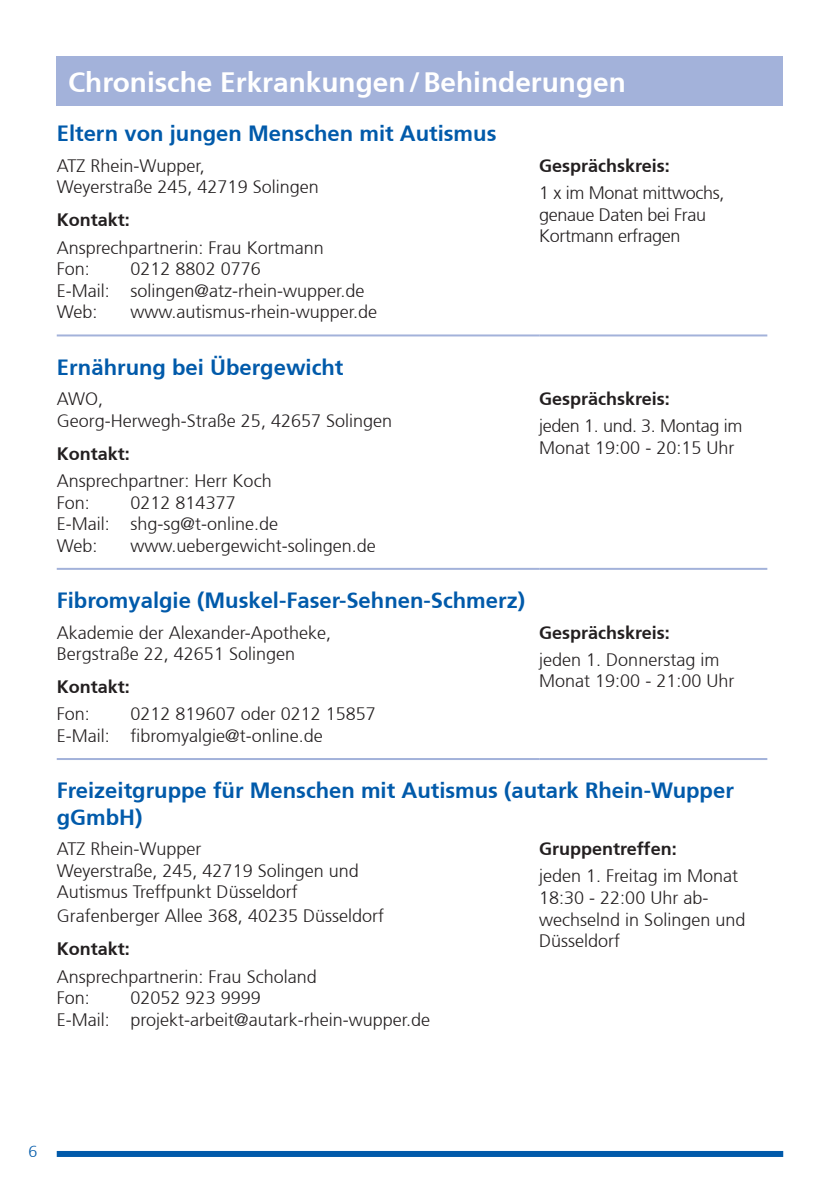
<style>
.page{position:relative;width:840px;height:1191px;background:#fff}
.page>*{position:absolute;margin:0;border:0;box-sizing:border-box;transform-origin:0 0}
.t1{font:700 28px "Frutiger";color:#fff}
.t2{font:700 22px/26.4px "Frutiger";color:#015aaa}
.t3{font:300 18px/21.6px "Frutiger";color:#231f20}
.t4{font:300 18px/21.6px "Frutiger";letter-spacing:-.02em;color:#231f20}
.t5{font:700 18px "Frutiger";color:#231f20}
.t6{font:300 16px "Frutiger";color:#015aaa}
</style>
<div class="page">
<hr style="left:57px;top:334px;width:482px;height:2px;background:#a3b2da">
<hr style="left:539px;top:334px;width:227px;height:2px;background:#a3b2da">
<hr style="left:57px;top:568px;width:482px;height:2px;background:#a3b2da">
<hr style="left:539px;top:568px;width:227px;height:2px;background:#a3b2da">
<hr style="left:57px;top:758px;width:482px;height:2px;background:#a3b2da">
<hr style="left:539px;top:758px;width:227px;height:2px;background:#a3b2da">
<div style="left:57px;top:57px;width:725px;height:49px;background:#a3b2da"></div>
<div style="left:57px;top:1151px;width:725px;height:6px;background:#015aaa"></div>
<h1 class="t1" style="left:68px;top:66px;width:559px">Chronische Erkrankungen/Behinderungen</h1>
<p class="t2" style="left:57px;top:120px;width:441px">Eltern von jungen Menschen mit Autismus</p>
<p class="t3" style="left:57px;top:155px;width:263px">ATZ Rhein-Wupper,<br>Weyerstraße 245, 42719 Solingen</p>
<p class="t5" style="left:57px;top:209px;width:75px">Kontakt:</p>
<p class="t3" style="left:57px;top:237px;width:268px">Ansprechpartnerin: Frau Kortmann<br>Fon:</p>
<p class="t3" style="left:57px;top:258px;width:309px;text-indent:74px">0212 8802 0776<br>E-Mail: solingen@atz-rhein-wupper.de<br>Web:</p>
<p class="t3" style="left:130px;top:302px;width:248px">www.autismus-rhein-wupper.de</p>
<p class="t2" style="left:57px;top:354px;width:288px">Ernährung bei Übergewicht</p>
<p class="t3" style="left:57px;top:388px;width:337px">AWO,<br>Georg-Herwegh-Straße 25, 42657 Solingen</p>
<p class="t5" style="left:57px;top:443px;width:75px">Kontakt:</p>
<p class="t3" style="left:57px;top:470px;width:216px">Ansprechpartner: Herr Koch<br>Fon:</p>
<p class="t3" style="left:57px;top:492px;width:223px;text-indent:74px">0212 814377<br>E-Mail: shg-sg@t-online.de<br>Web:</p>
<p class="t3" style="left:130px;top:535px;width:247px">www.uebergewicht-solingen.de</p>
<p class="t2" style="left:57px;top:587px;width:469px">Fibromyalgie (Muskel-Faser-Sehnen-Schmerz)</p>
<p class="t3" style="left:57px;top:622px;width:276px">Akademie der Alexander-Apotheke,<br>Bergstraße 22, 42651 Solingen</p>
<p class="t5" style="left:57px;top:676px;width:75px">Kontakt:</p>
<p class="t3" style="left:57px;top:703px;width:35px">Fon:</p>
<p class="t3" style="left:57px;top:703px;width:320px;text-indent:74px">0212 819607 oder 0212 15857<br>E-Mail: fibromyalgie@t-online.de</p>
<p class="t5" style="left:539px;top:155px;width:132px">Gesprächskreis:</p>
<p class="t4" style="left:539px;top:182px;width:187px">1 x im Monat mittwochs, genaue Daten bei Frau<br>Kortmann erfragen</p>
<p class="t5" style="left:539px;top:388px;width:132px">Gesprächskreis:</p>
<p class="t4" style="left:539px;top:416px;width:205px">jeden 1. und. 3. Montag im<br>Monat 19:00 - 20:15 Uhr</p>
<p class="t5" style="left:539px;top:622px;width:132px">Gesprächskreis:</p>
<p class="t3" style="left:539px;top:649px;width:197px">jeden 1. Donnerstag im<br>Monat 19:00 - 21:00 Uhr</p>
<p class="t2" style="left:57px;top:777px;width:678px">Freizeitgruppe für Menschen mit Autismus (autark Rhein-Wupper gGmbH)</p>
<p class="t3" style="left:57px;top:838px;width:303px">ATZ Rhein-Wupper<br>Weyerstraße, 245, 42719 Solingen und<br>Autismus Treffpunkt Düsseldorf</p>
<p class="t3" style="left:57px;top:905px;width:329px">Grafenberger Allee 368, 40235 Düsseldorf</p>
<p class="t5" style="left:57px;top:938px;width:75px">Kontakt:</p>
<p class="t3" style="left:57px;top:965px;width:261px">Ansprechpartnerin: Frau Scholand<br>Fon:</p>
<p class="t5" style="left:539px;top:838px;width:139px">Gruppentreffen:</p>
<p class="t3" style="left:539px;top:865px;width:208px">jeden 1. Freitag im Monat<br>18:30 - 22:00 Uhr ab&shy;wechselnd in Solingen und<br>Düsseldorf</p>
<p class="t3" style="left:57px;top:987px;width:375px;text-indent:74px">02052 923 9999<br>E-Mail: projekt-arbeit@autark-rhein-wupper.de</p>
<p class="t6" style="left:28px;top:1142px;width:10px">6</p>
</div>
